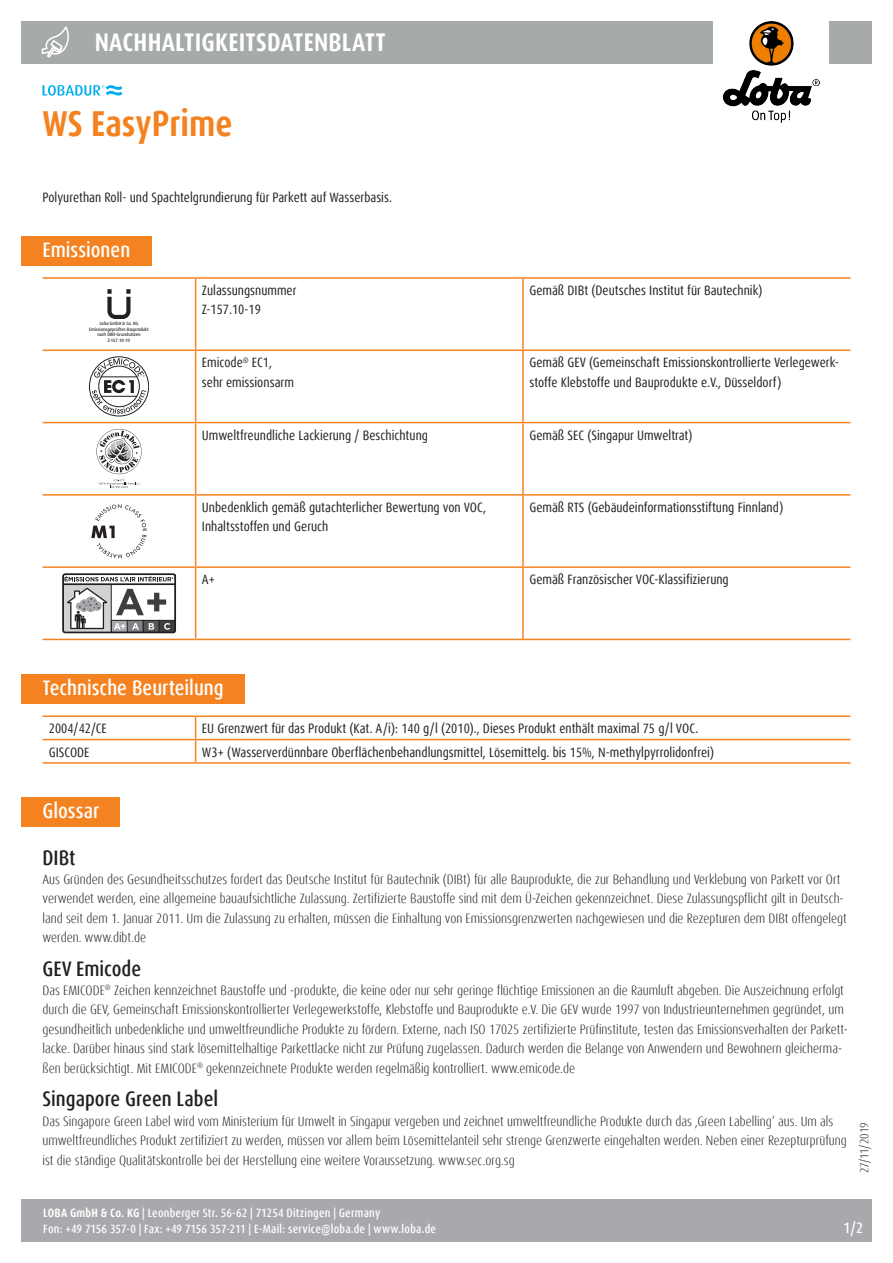
<style>
.page{position:relative;width:893px;height:1263px;background:#fff}
.page>*{position:absolute;margin:0;border:0;box-sizing:border-box;transform-origin:0 0}
.Name{font:700 condensed 36px "Dax OT";color:#f58220}
.t1{font:700 condensed 25.5px "Dax OT";letter-spacing:.01em;color:#fff}
.Titel{font:500 condensed 21px "Dax OT";color:#fff}
.Titel_Glossar{font:500 condensed 21px "Dax OT";color:#231f20}
.t2{font:500 condensed 15px "Dax OT";color:#fff}
.Text_Glossar{font:300 condensed 13.5px/19.5px "Dax OT";color:#231f20}
.Text{font:condensed 13.5px/19.5px "Dax OT";color:#231f20}
.t3{font:500 condensed 12px/16.5px "Dax OT";letter-spacing:.015em;color:#fff}
.t4{font:300 condensed 12px "Dax OT";letter-spacing:-.005em;color:#231f20}
.t5{font:500 expanded 4.65px/5.4px "Dax Pro";color:#231f20;text-align:center;scale:.82 1}
.s1{font-weight:700}
</style>
<div class="page">
<svg style="left:43px;top:85px;width:79px;height:11px"></svg>
<div style="left:21px;top:1199px;width:851px;height:43px;background:#a8a9ad"></div>
<div style="left:21px;top:21px;width:851px;height:43px;background:#a7aaaa"></div>
<svg style="left:41px;top:27px;width:28px;height:31px"></svg>
<img style="left:714px;top:21px;width:115px;height:102px">
<hr style="left:196px;top:349px;width:327px;height:2px;background:#f58220">
<hr style="left:523px;top:349px;width:327px;height:2px;background:#f58220">
<hr style="left:196px;top:422px;width:327px;height:1px;background:#f58220">
<hr style="left:523px;top:422px;width:327px;height:1px;background:#f58220">
<hr style="left:196px;top:494px;width:327px;height:2px;background:#f58220">
<hr style="left:523px;top:494px;width:327px;height:2px;background:#f58220">
<hr style="left:196px;top:566px;width:327px;height:2px;background:#f58220">
<hr style="left:523px;top:566px;width:327px;height:2px;background:#f58220">
<hr style="left:196px;top:639px;width:327px;height:1px;background:#f58220">
<hr style="left:523px;top:639px;width:327px;height:1px;background:#f58220">
<hr style="left:522px;top:279px;width:2px;height:70px;background:#f58220">
<hr style="left:522px;top:351px;width:2px;height:71px;background:#f58220">
<hr style="left:522px;top:423px;width:2px;height:71px;background:#f58220">
<hr style="left:522px;top:496px;width:2px;height:70px;background:#f58220">
<hr style="left:522px;top:568px;width:2px;height:71px;background:#f58220">
<hr style="left:195px;top:279px;width:1px;height:70px;background:#f58220">
<hr style="left:43px;top:349px;width:153px;height:2px;background:#f58220">
<hr style="left:195px;top:351px;width:1px;height:71px;background:#f58220">
<hr style="left:43px;top:422px;width:153px;height:1px;background:#f58220">
<hr style="left:195px;top:423px;width:1px;height:71px;background:#f58220">
<hr style="left:43px;top:494px;width:153px;height:2px;background:#f58220">
<hr style="left:195px;top:496px;width:1px;height:70px;background:#f58220">
<hr style="left:43px;top:566px;width:153px;height:2px;background:#f58220">
<hr style="left:195px;top:568px;width:1px;height:71px;background:#f58220">
<hr style="left:43px;top:639px;width:153px;height:1px;background:#f58220">
<hr style="left:43px;top:277px;width:153px;height:2px;background:#f58220">
<hr style="left:196px;top:277px;width:327px;height:2px;background:#f58220">
<hr style="left:523px;top:277px;width:327px;height:2px;background:#f58220">
<div style="left:21px;top:236px;width:131px;height:29px;background:#f58220"></div>
<svg style="left:107px;top:289px;width:24px;height:30px"></svg>
<svg style="left:89px;top:357px;width:60px;height:59px"></svg>
<svg style="left:96px;top:429px;width:46px;height:59px"></svg>
<svg style="left:91px;top:504px;width:56px;height:55px"></svg>
<svg style="left:63px;top:574px;width:113px;height:59px"></svg>
<hr style="left:43px;top:739px;width:153px;height:1px;background:#f58220">
<hr style="left:196px;top:739px;width:654px;height:1px;background:#f58220">
<hr style="left:43px;top:762px;width:153px;height:2px;background:#f58220">
<hr style="left:196px;top:762px;width:654px;height:2px;background:#f58220">
<svg style="left:195px;top:717px;width:1px;height:45px"></svg>
<hr style="left:43px;top:715px;width:153px;height:2px;background:#f58220">
<hr style="left:196px;top:715px;width:654px;height:2px;background:#f58220">
<div style="left:21px;top:674px;width:224px;height:30px;background:#f58220"></div>
<div style="left:21px;top:798px;width:99px;height:29px;background:#f58220"></div>
<h2 class="t1" style="left:95px;top:26px;width:292px">NACHHALTIGKEITSDATENBLATT</h2>
<p class="Name" style="left:43px;top:100px;width:191px">WS EasyPrime</p>
<p class="Text" style="left:43px;top:188px;width:351px">Polyurethan Roll- und Spachtelgrundierung für Parkett auf Wasserbasis.</p>
<p class="Titel" style="left:43px;top:236px;width:89px">Emissionen</p>
<p class="t5" style="left:89px;top:321px;width:74px">Loba GmbH &amp; Co. KG<br>Emissionsgeprüftes Bauprodukt nach DIBt-Grundsätzen<br>Z-157.10-19</p>
<p class="Text" style="left:202px;top:281px;width:96px">Zulassungsnummer</p>
<p class="Text" style="left:202px;top:300px;width:60px">Z-157.10-19</p>
<p class="Text" style="left:202px;top:353px;width:72px">Emicode<sup>®</sup> EC1,</p>
<p class="Text" style="left:202px;top:372px;width:93px">sehr emissionsarm</p>
<p class="Text" style="left:529px;top:281px;width:235px">Gemäß DIBt (Deutsches Institut für Bautechnik)</p>
<p class="Text" style="left:529px;top:353px;width:311px">Gemäß GEV (Gemeinschaft Emissionskontrollierte Verlegewerk&shy;stoffe Klebstoffe und Bauprodukte e.V., Düsseldorf)</p>
<p class="Text" style="left:202px;top:425px;width:227px">Umweltfreundliche Lackierung / Beschichtung</p>
<p class="Text" style="left:529px;top:425px;width:165px">Gemäß SEC (Singapur Umweltrat)</p>
<p class="Text" style="left:202px;top:497px;width:286px">Unbedenklich gemäß gutachterlicher Bewertung von VOC,<br>Inhaltsstoffen und Geruch</p>
<p class="Text" style="left:529px;top:497px;width:255px">Gemäß RTS (Gebäudeinformationsstiftung Finnland)</p>
<p class="Text" style="left:202px;top:570px;width:15px">A+</p>
<p class="Text" style="left:529px;top:570px;width:201px">Gemäß Französischer VOC-Klassifizierung</p>
<p class="Titel" style="left:43px;top:674px;width:183px">Technische Beurteilung</p>
<p class="Text" style="left:49px;top:719px;width:59px">2004/42/CE</p>
<p class="Text" style="left:202px;top:719px;width:498px">EU Grenzwert für das Produkt (Kat. A/i): 140 g/l (2010)., Dieses Produkt enthält maximal 75 g/l VOC.</p>
<p class="Text" style="left:49px;top:742px;width:42px">GISCODE</p>
<p class="Text" style="left:202px;top:742px;width:514px">W3+ (Wasserverdünnbare Oberflächenbehandlungsmittel, Lösemittelg. bis 15%, N-methylpyrrolidonfrei)</p>
<p class="Titel" style="left:43px;top:798px;width:58px">Glossar</p>
<p class="Titel_Glossar" style="left:43px;top:844px;width:35px">DIBt</p>
<p class="Text_Glossar" style="left:43px;top:869px;width:806px">Aus Gründen des Gesundheitsschutzes fordert das Deutsche Institut für Bautechnik (DIBt) für alle Bauprodukte, die zur Behandlung und Verklebung von Parkett vor Ort verwendet werden, eine allgemeine bauaufsichtliche Zulassung. Zertifizierte Baustoffe sind mit dem Ü-Zeichen gekennzeichnet. Diese Zulassungspflicht gilt in Deutsch&shy;land seit dem 1. Januar 2011. Um die Zulassung zu erhalten, müssen die Einhaltung von Emissionsgrenzwerten nachgewiesen und die Rezepturen dem DIBt offengelegt werden. www.dibt.de</p>
<p class="Titel_Glossar" style="left:43px;top:955px;width:100px">GEV Emicode</p>
<p class="Text_Glossar" style="left:43px;top:980px;width:807px">Das EMICODE<sup>®</sup> Zeichen kennzeichnet Baustoffe und -produkte, die keine oder nur sehr geringe flüchtige Emissionen an die Raumluft abgeben. Die Auszeichnung erfolgt durch die GEV, Gemeinschaft Emissionskontrollierter Verlegewerkstoffe, Klebstoffe und Bauprodukte e.V. Die GEV wurde 1997 von Industrieunternehmen gegründet, um gesundheitlich unbedenkliche und umweltfreundliche Produkte zu fördern. Externe, nach ISO 17025 zertifizierte Prüfinstitute, testen das Emissionsverhalten der Parkett&shy;lacke. Darüber hinaus sind stark lösemittelhaltige Parkettlacke nicht zur Prüfung zugelassen. Dadurch werden die Belange von Anwendern und Bewohnern gleicherma&shy;ßen berücksichtigt. Mit EMICODE<sup>®</sup> gekennzeichnete Produkte werden regelmäßig kontrolliert. www.emicode.de</p>
<p class="Titel_Glossar" style="left:43px;top:1086px;width:177px">Singapore Green Label</p>
<p class="Text_Glossar" style="left:43px;top:1111px;width:806px">Das Singapore Green Label wird vom Ministerium für Umwelt in Singapur vergeben und zeichnet umweltfreundliche Produkte durch das ‚Green Labelling‘ aus. Um als umweltfreundliches Produkt zertifiziert zu werden, müssen vor allem beim Lösemittelanteil sehr strenge Grenzwerte eingehalten werden. Neben einer Rezepturprüfung ist die ständige Qualitätskontrolle bei der Herstellung eine weitere Voraussetzung. www.sec.org.sg</p>
<p class="t4" style="left:857px;top:1173px;width:52px;rotate:-90deg">27/11/2019</p>
<p class="t3" style="left:43px;top:1205px;width:394px"><span class="s1">LOBA GmbH &amp; Co. KG</span> | Leonberger Str. 56-62 | 71254 Ditzingen | Germany<br>Fon: +49 7156 357-0 | Fax: +49 7156 357-211 | E-Mail: service@loba.de | www.loba.de</p>
<p class="t2" style="left:843px;top:1218px;width:21px">1/2</p>
</div>
